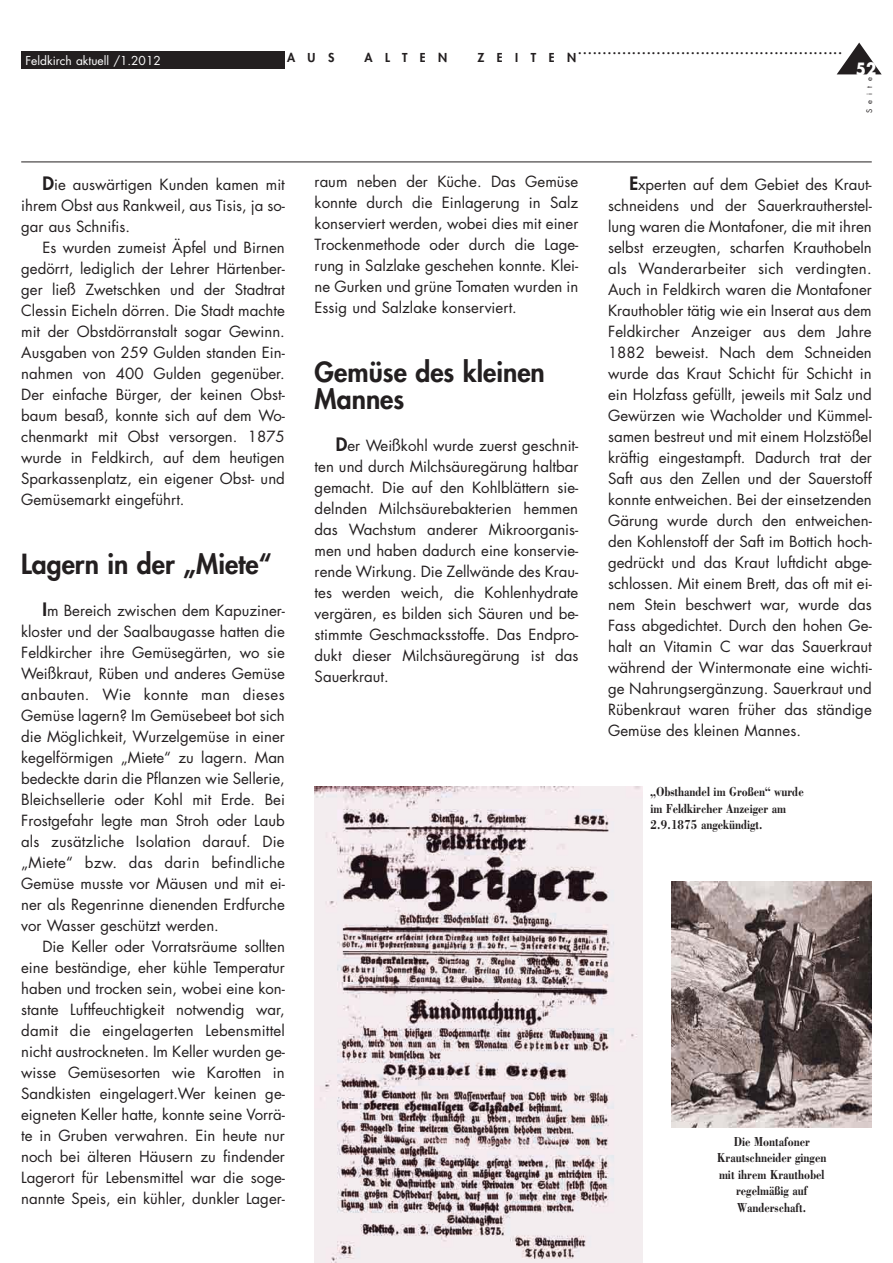
<style>
.page{position:relative;width:893px;height:1263px;background:#fff}
.page>*{position:absolute;margin:0;border:0;box-sizing:border-box;transform-origin:0 0}
.t1{font:800 27px/27px "Futura";color:#231f20}
.t2{font:700 16.5px "Futura";color:#fff;scale:.9 1}
.t3{font:15px/21px "Futura";color:#231f20;text-align:justify}
.t4{font:700 13.5px/16.5px "Bodoni";color:#231f20;text-align:center;scale:.8 1}
.t5{font:800 12px "Futura";letter-spacing:1.04em;color:#231f20}
.t6{font:12px "Futura";color:#fff}
.t7{font:7.5px "Futura";letter-spacing:.675em;color:#231f20}
.s1{font-weight:800;font-size:18px}
</style>
<div class="page">
<div style="left:21px;top:51px;width:264px;height:17px;background:#231f20"></div>
<hr style="left:21px;top:162px;width:851px;height:1px;background:#231f20">
<svg style="left:837px;top:43px;width:45px;height:31px"></svg>
<img style="left:315px;top:787px;width:327px;height:476px">
<img style="left:672px;top:881px;width:200px;height:247px">
<p class="t6" style="left:25px;top:55px;width:137px">Feldkirch aktuell /1.2012</p>
<p class="t5" style="left:287px;top:51px;width:49px">AUS</p>
<p class="t5" style="left:364px;top:51px;width:84px">ALTEN</p>
<p class="t5" style="left:477px;top:51px;width:100px">ZEITEN</p>
<p class="t5" style="left:578px;top:44px;width:265px">......................................................</p>
<p class="t2" style="left:856px;top:61px;width:24px">52</p>
<p class="t7" style="left:866px;top:113px;width:38px;rotate:-90deg">Seite</p>
<p class="t3" style="left:21px;top:175px;width:265px;text-indent:21px"><span class="s1">D</span>ie auswärtigen Kunden kamen mit ihrem Obst aus Rankweil, aus Tisis, ja so&shy;gar aus Schnifis.</p>
<p class="t3" style="left:21px;top:238px;width:265px;text-indent:21px">Es wurden zumeist Äpfel und Birnen gedörrt, lediglich der Lehrer Härtenber&shy;ger ließ Zwetschken und der Stadtrat Clessin Eicheln dörren. Die Stadt machte mit der Obstdörranstalt sogar Gewinn.<br>Ausgaben von 259 Gulden standen Ein&shy;nahmen von 400 Gulden gegenüber.<br>Der einfache Bürger, der keinen Obst&shy;baum besaß, konnte sich auf dem Wo&shy;chenmarkt mit Obst versorgen. 1875 wurde in Feldkirch, auf dem heutigen Sparkassenplatz, ein eigener Obst- und Gemüsemarkt eingeführt.</p>
<h1 class="t1" style="left:21px;top:553px;width:252px">Lagern in der „Miete“</h1>
<p class="t3" style="left:21px;top:601px;width:265px;text-indent:21px"><span class="s1">I</span>m Bereich zwischen dem Kapuziner&shy;kloster und der Saalbaugasse hatten die Feldkircher ihre Gemüsegärten, wo sie Weißkraut, Rüben und anderes Gemüse anbauten. Wie konnte man dieses Gemüse lagern? Im Gemüsebeet bot sich die Möglichkeit, Wurzelgemüse in einer kegelförmigen „Miete“ zu lagern. Man bedeckte darin die Pflanzen wie Sellerie, Bleichsellerie oder Kohl mit Erde. Bei Frostgefahr legte man Stroh oder Laub als zusätzliche Isolation darauf. Die „Miete“ bzw. das darin befindliche Gemüse musste vor Mäusen und mit ei&shy;ner als Regenrinne dienenden Erdfurche vor Wasser geschützt werden.</p>
<p class="t3" style="left:21px;top:937px;width:265px;text-indent:21px">Die Keller oder Vorratsräume sollten eine beständige, eher kühle Temperatur haben und trocken sein, wobei eine kon&shy;stante Luftfeuchtigkeit notwendig war, damit die eingelagerten Lebensmittel nicht austrockneten. Im Keller wurden ge&shy;wisse Gemüsesorten wie Karotten in Sandkis ten eingelagert.Wer keinen ge&shy;eigneten Keller hatte, konnte seine Vorrä&shy;te in Gruben verwahren. Ein heute nur noch bei älteren Häusern zu findender Lagerort für Lebensmittel war die soge&shy;nannte Speis, ein kühler, dunkler Lager-</p>
<p class="t3" style="left:315px;top:172px;width:265px">raum neben der Küche. Das Gemüse konnte durch die Einlagerung in Salz konserviert werden, wobei dies mit einer Trockenmethode oder durch die Lage&shy;rung in Salzlake geschehen konnte. Klei&shy;ne Gurken und grüne Tomaten wurden in Essig und Salzlake konserviert.</p>
<h1 class="t1" style="left:315px;top:361px;width:232px">Gemüse des kleinen<br>Mannes</h1>
<p class="t3" style="left:315px;top:436px;width:265px;text-indent:21px"><span class="s1">D</span>er Weißkohl wurde zuerst geschnit&shy;ten und durch Milchsäuregärung haltbar gemacht. Die auf den Kohlblättern sie&shy;delnden Milchsäurebakterien hemmen das Wachstum anderer Mikroorganis&shy;men und haben dadurch eine konservie&shy;rende Wirkung. Die Zellwände des Krau&shy;tes werden weich, die Kohlenhydrate vergären, es bilden sich Säuren und be&shy;stimmte Geschmacksstoffe. Das Endpro&shy;dukt dieser Milchsäuregärung ist das Sauerkraut.</p>
<p class="t3" style="left:608px;top:175px;width:265px;text-indent:21px"><span class="s1">E</span>xperten auf dem Gebiet des Kraut&shy;schneidens und der Sauerkrautherstel&shy;lung waren die Montafoner, die mit ihren selbst erzeugten, scharfen Krauthobeln als Wanderarbeiter sich verdingten.<br>Auch in Feldkirch waren die Montafoner Krauthobler tätig wie ein Inserat aus dem Feldkircher Anzeiger aus dem Jahre 1882 beweist. Nach dem Schneiden wurde das Kraut Schicht für Schicht in ein Holzfass gefüllt, jeweils mit Salz und Gewürzen wie Wacholder und Kümmel&shy;samen bestreut und mit einem Holzstößel kräftig eingestampft. Dadurch trat der Saft aus den Zellen und der Sauerstoff konnte entweichen. Bei der einsetzenden Gärung wurde durch den entweichen&shy;den Kohlenstoff der Saft im Bottich hoch&shy;gedrückt und das Kraut luftdicht abge&shy;schlossen. Mit einem Brett, das oft mit ei&shy;nem Stein beschwert war, wurde das Fass abgedichtet. Durch den hohen Ge&shy;halt an Vitamin C war das Sauerkraut während der Wintermonate eine wichti&shy;ge Nahrungsergänzung. Sauerkraut und Rübenkraut waren früher das ständige Gemüse des kleinen Mannes.</p>
<p class="t4" style="left:650px;top:785px;width:193px;text-align:left">„Obsthandel im Großen“ wurde im Feldkircher Anzeiger am<br>2.9.1875 angekündigt.</p>
<p class="t4" style="left:717px;top:1134px;width:138px">Die Montafoner<br>Krautschneider gingen mit ihrem Krauthobel regelmäßig auf<br>Wanderschaft.</p>
</div>
